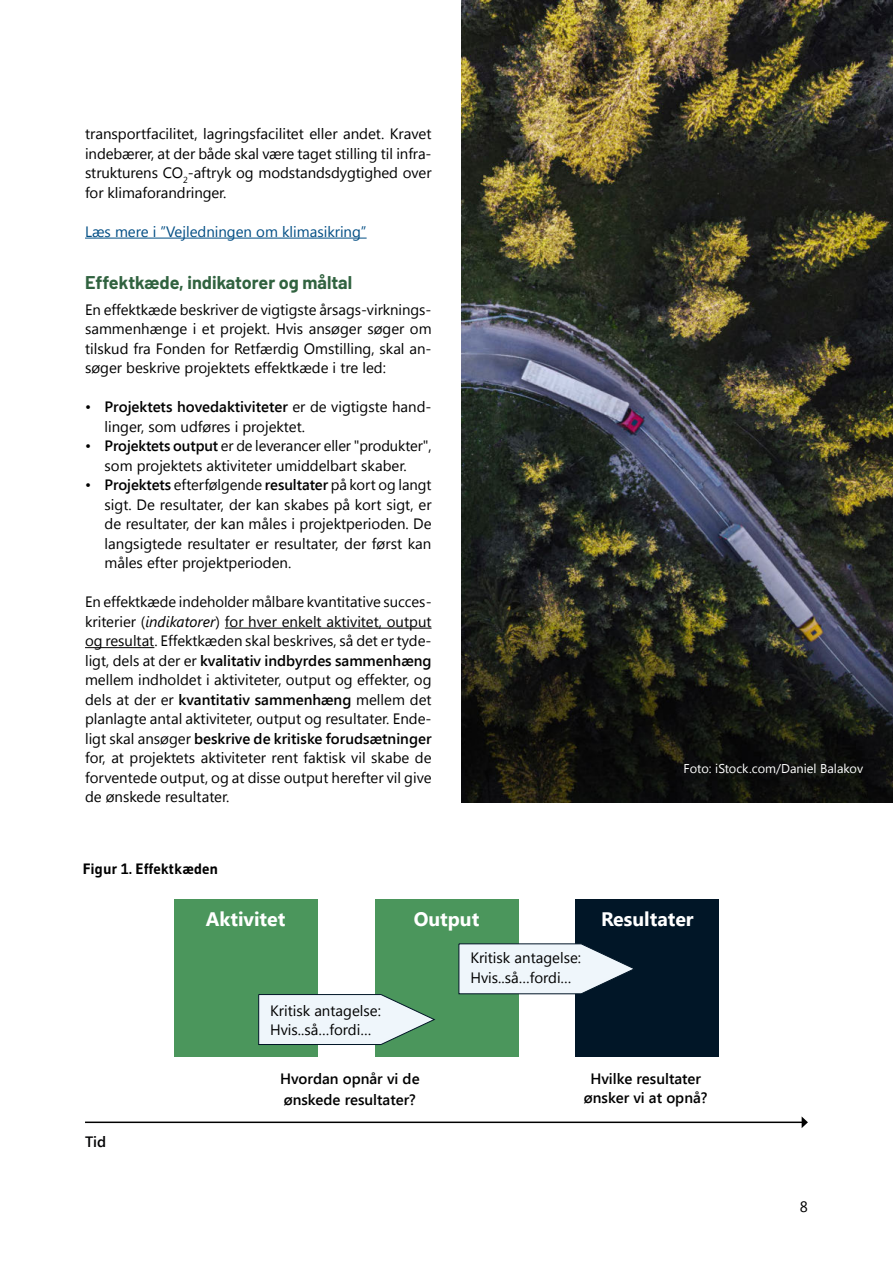
<style>
.page{position:relative;width:893px;height:1263px;background:#fff}
.page>*{position:absolute;margin:0;border:0;box-sizing:border-box;transform-origin:0 0}
.t1{font:700 19.5px "Segoe UI";color:#fff}
.t2{font:700 18px "Barlow";color:#30623f}
.t3{font:15px/19.5px "Segoe UI";color:#000;text-align:justify}
.t4{font:600 15px/21.1px "Segoe UI";color:#000}
.t5{font:15px "Segoe UI";color:#004d84}
.t6{font:700 15px "Gudea";color:#000}
.t7{font:600 15px "Segoe UI";color:#020203}
.t8{font:12.75px "Segoe UI";color:#fff}
.s1{font-weight:600}
.s2{font-style:italic}
</style>
<div class="page">
<hr style="left:85px;top:238px;width:282px;height:1px;background:#004d84">
<hr style="left:225px;top:628px;width:207px;height:1px;background:#000">
<hr style="left:85px;top:647px;width:69px;height:1px;background:#000">
<img style="left:461px;top:0;width:432px;height:802px">
<div style="left:174px;top:900px;width:143px;height:157px;background:#4b965c"></div>
<div style="left:375px;top:900px;width:143px;height:157px;background:#4b965c"></div>
<div style="left:576px;top:900px;width:143px;height:157px;background:#011627"></div>
<hr style="left:85px;top:1121px;width:717px;height:2px;background:#000">
<svg style="left:802px;top:1117px;width:6px;height:11px"></svg>
<svg style="left:258px;top:994px;width:178px;height:51px"></svg>
<svg style="left:458px;top:943px;width:175px;height:51px"></svg>
<p class="t3" style="left:85px;top:124px;width:348px">transportfacilitet, lagringsfacilitet eller andet. Kravet indebærer, at der både skal være taget stilling til infra&shy;strukturens CO<sub>2</sub>-aftryk og modstandsdygtighed over for klimaforandringer.</p>
<p class="t5" style="left:85px;top:221px;width:283px">Læs mere i ”Vejledningen om klimasikring”</p>
<h2 class="t2" style="left:85px;top:269px;width:269px">Effektkæde, indikatorer og måltal</h2>
<p class="t3" style="left:85px;top:299px;width:348px">En effektkæde beskriver de vigtigste årsags-virknings&shy;sammenhænge i et projekt. Hvis ansøger søger om tilskud fra Fonden for Retfærdig Omstilling, skal an&shy;søger beskrive projektets effektkæde i tre led:</p>
<p class="t3" style="left:105px;top:397px;width:329px;text-indent:-20px">• <span class="s1">Projektets hovedaktiviteter</span> er de vigtigste hand&shy;linger, som udføres i projektet.</p>
<p class="t3" style="left:85px;top:436px;width:348px;text-align:center">• <span class="s1">Projektets output</span> er de leverancer eller "produkter", som projektets aktiviteter umiddelbart skaber.</p>
<p class="t3" style="left:105px;top:475px;width:329px;text-indent:-20px">• <span class="s1">Projektets</span> efterfølgende <span class="s1">resultater</span> på kort og langt sigt. De resultater, der kan skabes på kort sigt, er de resultater, der kan måles i projektperioden. De langsigtede resultater er resultater, der først kan måles efter projektperioden.</p>
<p class="t3" style="left:85px;top:592px;width:348px">En effektkæde indeholder målbare kvantitative succes&shy;kriterier (<span class="s2">indikatorer</span>) for hver enkelt aktivitet, output og resultat. Effektkæden skal beskrives, så det er tyde&shy;ligt, dels at der er <span class="s1">kvalitativ indbyrdes sammenhæng </span>mellem indholdet i aktiviteter, output og effekter, og dels at der er <span class="s1">kvantitativ sammenhæng</span> mellem det planlagte antal aktiviteter, output og resultater. Ende&shy;ligt skal ansøger <span class="s1">beskrive de kritiske forudsætninger </span>for, at projektets aktiviteter rent faktisk vil skabe de forventede output, og at disse output herefter vil give de ønskede resultater.</p>
<p class="t8" style="left:684px;top:759px;width:181px">Foto: iStock.com/Daniel Balakov</p>
<p class="t6" style="left:83px;top:859px;width:137px">Figur 1. Effektkæden</p>
<p class="t1" style="left:206px;top:908px;width:81px">Aktivitet</p>
<p class="t1" style="left:414px;top:908px;width:67px">Output</p>
<p class="t1" style="left:601px;top:908px;width:94px">Resultater</p>
<p class="t3" style="left:270px;top:1000px;width:112px">Kritisk antagelse:<br>Hvis..så…fordi…</p>
<p class="t3" style="left:470px;top:948px;width:112px">Kritisk antagelse:<br>Hvis..så…fordi…</p>
<p class="t7" style="left:85px;top:1131px;width:23px">Tid</p>
<p class="t4" style="left:280px;top:1067px;width:141px">Hvordan opnår vi de ønskede resultater?</p>
<p class="t4" style="left:584px;top:1068px;width:125px;line-height:19.5px;text-align:center">Hvilke resultater ønsker vi at opnå?</p>
<p class="t3" style="left:800px;top:1196px;width:10px">8</p>
</div>
